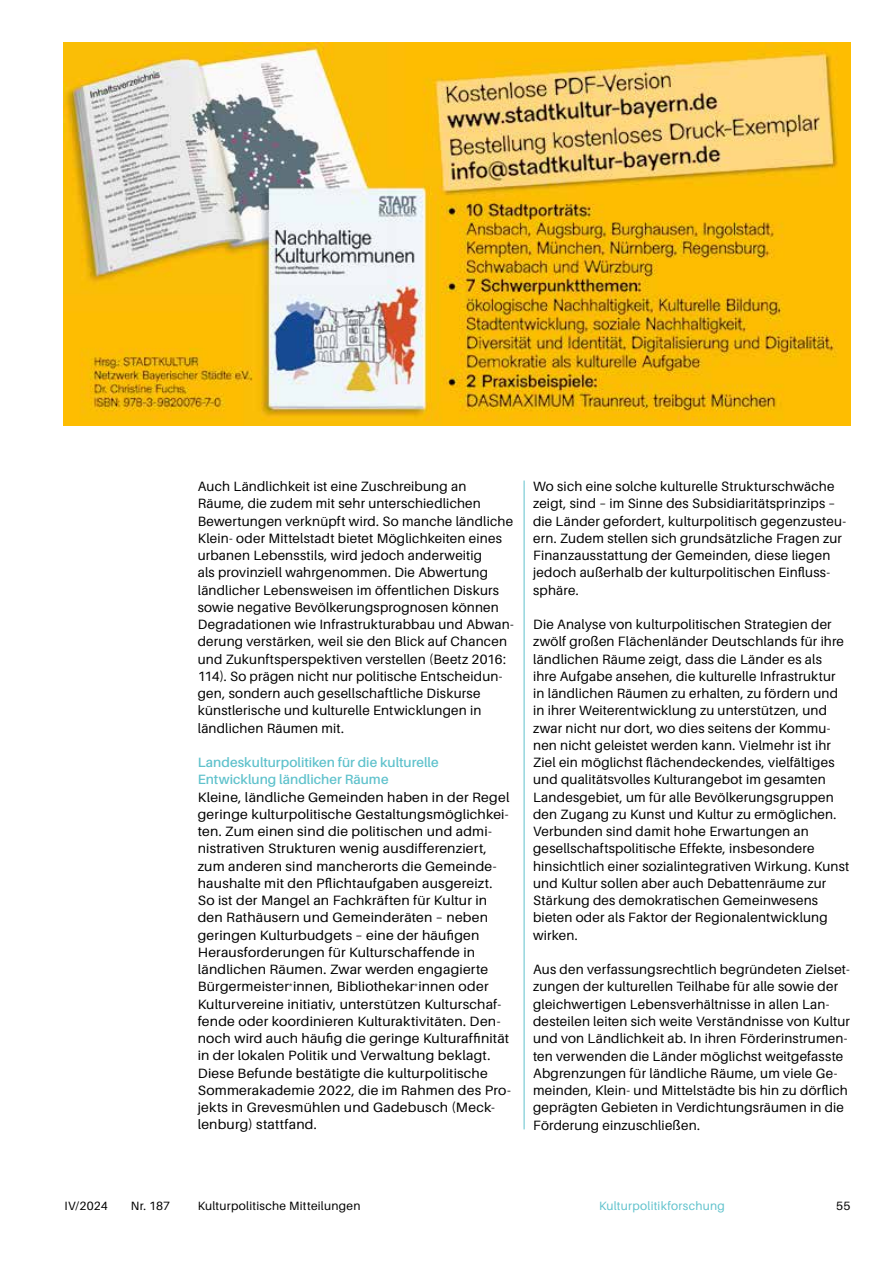
<style>
.page{position:relative;width:893px;height:1263px;background:#fff}
.page>*{position:absolute;margin:0;border:0;box-sizing:border-box;transform-origin:0 0}
.t1{font:13.5px/17.2px "Aileron";letter-spacing:.015em;color:#000}
.t2{font:13.5px/17.2px "Aileron";letter-spacing:.015em;color:#000;scale:1.04 1}
.t3{font:600 13.5px/17.2px "Aileron";color:#60c2cc}
.t4{font:12px "Aileron";letter-spacing:.02em;color:#000}
.t5{font:12px "Aileron";letter-spacing:.02em;color:#60c2cc}
</style>
<div class="page">
<hr style="left:524px;top:480px;width:1px;height:649px;background:#60c2cc">
<img style="left:64px;top:43px;width:786px;height:382px">
<p class="t1" style="left:198px;top:478px;width:318px">Auch Ländlichkeit ist eine Zuschreibung an Räume, die zudem mit sehr unterschiedlichen Bewertungen verknüpft wird. So manche ländliche Klein- oder Mittelstadt bietet Möglichkeiten eines urbanen Lebensstils, wird jedoch anderweitig<br>als provinziell wahrgenommen. Die Abwertung ländlicher Lebensweisen im öffentlichen Diskurs sowie negative Bevölkerungsprognosen können Degradationen wie Infrastrukturabbau und Abwan&shy;derung verstärken, weil sie den Blick auf Chancen und Zukunftsperspektiven verstellen (Beetz 2016:<br>114). So prägen nicht nur politische Entscheidun&shy;gen, sondern auch gesellschaftliche Diskurse künstlerische und kulturelle Entwicklungen in ländlichen Räumen mit.</p>
<p class="t3" style="left:198px;top:754px;width:242px">Landeskulturpolitiken für die kulturelle<br>Entwicklung ländlicher Räume</p>
<p class="t2" style="left:198px;top:788px;width:303px">Kleine, ländliche Gemeinden haben in der Regel geringe kulturpolitische Gestaltungsmöglichkei&shy;ten. Zum einen sind die politischen und admi&shy;nistrativen Strukturen wenig ausdifferenziert, zum anderen sind mancherorts die Gemeinde&shy;haushalte mit den Pflichtaufgaben ausgereizt.<br>So ist der Mangel an Fachkräften für Kultur in den Rathäusern und Gemeinderäten – neben geringen Kulturbudgets – eine der häufigen Herausforderungen für Kulturschaffende in ländlichen Räumen. Zwar werden engagierte Bürgermeister<sup>*</sup>innen, Bibliothekar<sup>*</sup>innen oder Kulturvereine initiativ, unterstützen Kulturschaf&shy;fende oder koordinieren Kulturaktivitäten. Den&shy;noch wird auch häufig die geringe Kulturaffinität in der lokalen Politik und Verwaltung beklagt.<br>Diese Befunde bestätigte die kulturpolitische Sommerakademie 2022, die im Rahmen des Pro&shy;jekts in Grevesmühlen und Gadebusch (Meck&shy;lenburg) stattfand.</p>
<p class="t1" style="left:533px;top:478px;width:314px">Wo sich eine solche kulturelle Strukturschwäche zeigt, sind – im Sinne des Subsidiaritätsprinzips – die Länder gefordert, kulturpolitisch gegenzusteu&shy;ern. Zudem stellen sich grundsätzliche Fragen zur Finanzausstattung der Gemeinden, diese liegen jedoch außerhalb der kulturpolitischen Einfluss&shy;sphäre.</p>
<p class="t1" style="left:533px;top:616px;width:318px">Die Analyse von kulturpolitischen Strategien der zwölf großen Flächenländer Deutschlands für ihre ländlichen Räume zeigt, dass die Länder es als<br>ihre Aufgabe ansehen, die kulturelle Infrastruktur in ländlichen Räumen zu erhalten, zu fördern und in ihrer Weiterentwicklung zu unterstützen, und zwar nicht nur dort, wo dies seitens der Kommu&shy;nen nicht geleistet werden kann. Vielmehr ist ihr Ziel ein möglichst flächendeckendes, vielfältiges und qualitätsvolles Kulturangebot im gesamten Landesgebiet, um für alle Bevölkerungsgruppen den Zugang zu Kunst und Kultur zu ermöglichen.<br>Verbunden sind damit hohe Erwartungen an gesellschaftspolitische Effekte, insbesondere hinsichtlich einer sozialintegrativen Wirkung. Kunst und Kultur sollen aber auch Debattenräume zur Stärkung des demokratischen Gemeinwesens bieten oder als Faktor der Regionalentwicklung wirken.</p>
<p class="t1" style="left:533px;top:961px;width:318px">Aus den verfassungsrechtlich begründeten Zielset&shy;zungen der kulturellen Teilhabe für alle sowie der gleichwertigen Lebensverhältnisse in allen Lan&shy;desteilen leiten sich weite Verständnisse von Kultur und von Ländlichkeit ab. In ihren Förderinstrumen&shy;ten verwenden die Länder möglichst weitgefasste Abgrenzungen für ländliche Räume, um viele Ge&shy;meinden, Klein- und Mittelstädte bis hin zu dörflich geprägten Gebieten in Verdichtungsräumen in die Förderung einzuschließen.</p>
<p class="t4" style="left:65px;top:1199px;width:45px">IV/2024</p>
<p class="t4" style="left:131px;top:1199px;width:41px">Nr. 187</p>
<p class="t4" style="left:198px;top:1199px;width:164px">Kulturpolitische Mitteilungen</p>
<p class="t5" style="left:599px;top:1199px;width:127px">Kulturpolitikforschung</p>
<p class="t4" style="left:836px;top:1199px;width:16px">55</p>
</div>
